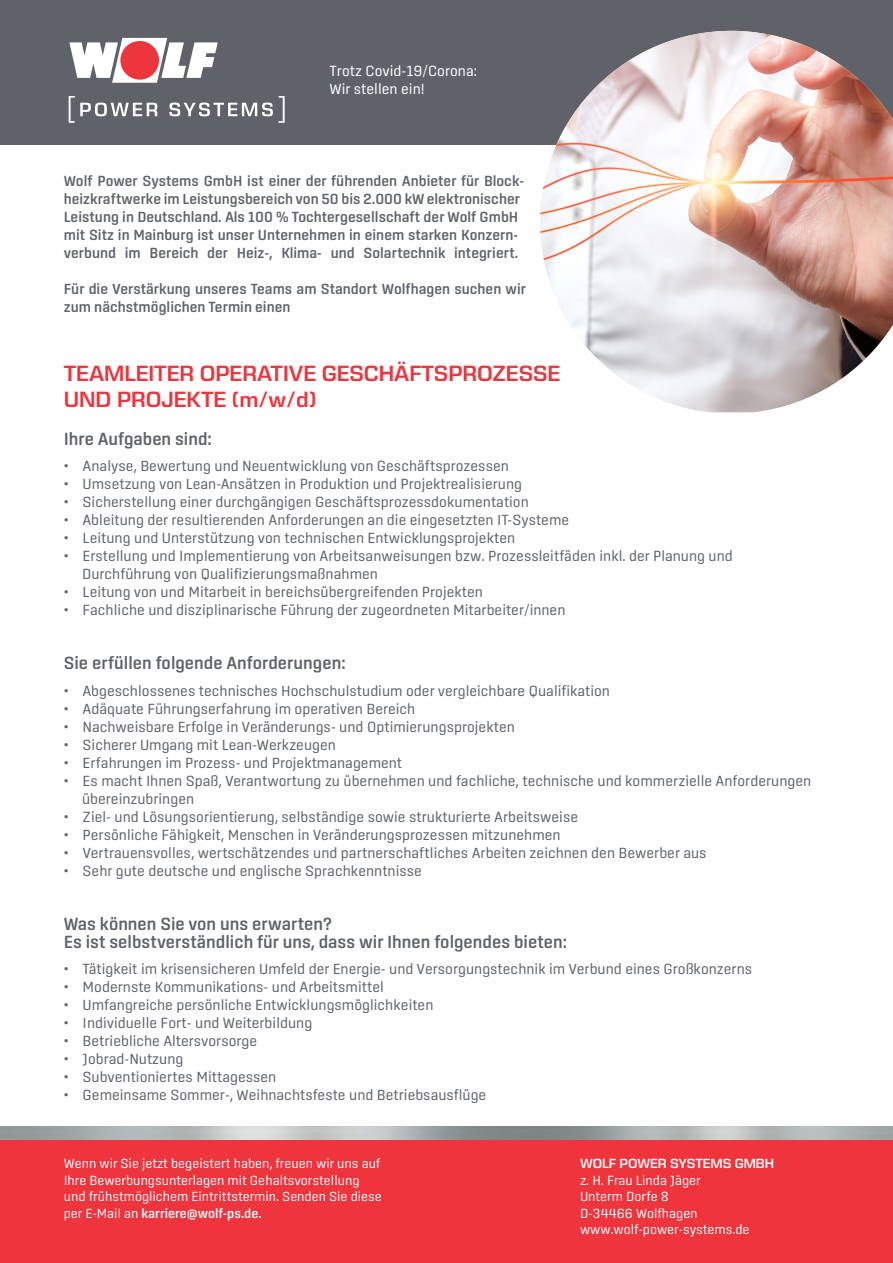
<style>
.page{position:relative;width:893px;height:1263px;background:#fff}
.page>*{position:absolute;margin:0;border:0;box-sizing:border-box;transform-origin:0 0}
.t1{font:600 22.5px/25.5px "Eurostile Next LT Pro";color:#ee343d}
.t2{font:500 18px/18px "Center";color:#5f6369}
.t3{font:15px/18px "Center";color:#5f6369}
.t4{font:500 15px/18px "Center";color:#5f6369}
.t5{font:15px/18px "Center";color:#fff}
.t6{font:13.5px/16.5px "Center";color:#fff}
.t7{font:600 13.5px "Eurostile Next LT Pro";color:#fff}
.s1{font-weight:500}
</style>
<div class="page">
<div style="left:0;top:0;width:893px;height:145px;background:#5f6369"></div>
<div style="left:0;top:1140px;width:893px;height:123px;background:#ee343d"></div>
<svg style="left:69px;top:38px;width:149px;height:45px"></svg>
<svg style="left:69px;top:96px;width:88px;height:27px"></svg>
<svg style="left:169px;top:96px;width:116px;height:27px"></svg>
<img style="left:540px;top:31px;width:353px;height:381px">
<p class="t5" style="left:330px;top:61px;width:149px">Trotz Covid-19/Corona:<br>Wir stellen ein!</p>
<p class="t4" style="left:64px;top:172px;width:462px">Wolf Power Systems GmbH ist einer der führenden Anbieter für Block&shy;heizkraftwerke im Leistungsbereich von 50 bis 2.000 kW elektronischer Leistung in Deutschland. Als 100 % Tochtergesellschaft der Wolf GmbH mit Sitz in Mainburg ist unser Unternehmen in einem starken Konzern&shy;verbund im Bereich der Heiz-, Klima- und Solartechnik integriert.</p>
<p class="t4" style="left:64px;top:280px;width:464px">Für die Verstärkung unseres Teams am Standort Wolfhagen suchen wir zum nächstmöglichen Termin einen</p>
<h1 class="t1" style="left:64px;top:361px;width:498px">TEAMLEITER OPERATIVE GESCHÄFTSPROZESSE<br>UND PROJEKTE (m/w/d)</h1>
<p class="t2" style="left:64px;top:429px;width:150px">Ihre Aufgaben sind:</p>
<p class="t3" style="left:64px;top:457px;width:447px"><span class="s1">•</span> Analyse, Bewertung und Neuentwicklung von Geschäftsprozessen</p>
<p class="t3" style="left:64px;top:475px;width:460px"><span class="s1">•</span> Umsetzung von Lean-Ansätzen in Produktion und Projektrealisierung</p>
<p class="t3" style="left:64px;top:493px;width:467px"><span class="s1">•</span> Sicherstellung einer durchgängigen Geschäftsprozessdokumentation</p>
<p class="t3" style="left:64px;top:511px;width:507px"><span class="s1">•</span> Ableitung der resultierenden Anforderungen an die eingesetzten IT-Systeme</p>
<p class="t3" style="left:64px;top:529px;width:453px"><span class="s1">•</span> Leitung und Unterstützung von technischen Entwicklungsprojekten</p>
<p class="t3" style="left:82px;top:547px;width:652px;text-indent:-18px"><span class="s1">•</span> Erstellung und Implementierung von Arbeitsanweisungen bzw. Prozessleitfäden inkl. der Planung und<br>Durchführung von Qualifizierungsmaßnahmen</p>
<p class="t3" style="left:64px;top:583px;width:421px"><span class="s1">•</span> Leitung von und Mitarbeit in bereichsübergreifenden Projekten</p>
<p class="t3" style="left:64px;top:601px;width:503px"><span class="s1">•</span> Fachliche und disziplinarische Führung der zugeordneten Mitarbeiter/innen</p>
<p class="t2" style="left:64px;top:654px;width:283px">Sie erfüllen folgende Anforderungen:</p>
<p class="t3" style="left:64px;top:681px;width:548px"><span class="s1">•</span> Abgeschlossenes technisches Hochschulstudium oder vergleichbare Qualifikation</p>
<p class="t3" style="left:64px;top:699px;width:353px"><span class="s1">•</span> Adäquate Führungserfahrung im operativen Bereich</p>
<p class="t3" style="left:64px;top:717px;width:453px"><span class="s1">•</span> Nachweisbare Erfolge in Veränderungs- und Optimierungsprojekten</p>
<p class="t3" style="left:64px;top:735px;width:274px"><span class="s1">•</span> Sicherer Umgang mit Lean-Werkzeugen</p>
<p class="t3" style="left:64px;top:753px;width:340px"><span class="s1">•</span> Erfahrungen im Prozess- und Projektmanagement</p>
<p class="t3" style="left:82px;top:771px;width:731px;text-indent:-18px"><span class="s1">•</span> Es macht Ihnen Spaß, Verantwortung zu übernehmen und fachliche, technische und kommerzielle Anforderungen übereinzubringen</p>
<p class="t3" style="left:64px;top:807px;width:516px"><span class="s1">•</span> Ziel- und Lösungsorientierung, selbständige sowie strukturierte Arbeitsweise</p>
<p class="t3" style="left:64px;top:825px;width:498px"><span class="s1">•</span> Persönliche Fähigkeit, Menschen in Veränderungsprozessen mitzunehmen</p>
<p class="t3" style="left:64px;top:843px;width:644px"><span class="s1">•</span> Vertrauensvolles, wertschätzendes und partnerschaftliches Arbeiten zeichnen den Bewerber aus</p>
<p class="t3" style="left:64px;top:861px;width:360px"><span class="s1">•</span> Sehr gute deutsche und englische Sprachkenntnisse</p>
<p class="t2" style="left:64px;top:914px;width:505px">Was können Sie von uns erwarten?<br>Es ist selbstverständlich für uns, dass wir Ihnen folgendes bieten:</p>
<p class="t3" style="left:64px;top:960px;width:690px"><span class="s1">•</span> Tätigkeit im krisensicheren Umfeld der Energie- und Versorgungstechnik im Verbund eines Großkonzerns</p>
<p class="t3" style="left:64px;top:978px;width:322px"><span class="s1">•</span> Modernste Kommunikations- und Arbeitsmittel</p>
<p class="t3" style="left:64px;top:996px;width:371px"><span class="s1">•</span> Umfangreiche persönliche Entwicklungsmöglichkeiten</p>
<p class="t3" style="left:64px;top:1014px;width:250px"><span class="s1">•</span> Individuelle Fort- und Weiterbildung</p>
<p class="t3" style="left:64px;top:1032px;width:195px"><span class="s1">•</span> Betriebliche Altersvorsorge</p>
<p class="t3" style="left:64px;top:1050px;width:121px"><span class="s1">•</span> Jobrad-Nutzung</p>
<p class="t3" style="left:64px;top:1068px;width:214px"><span class="s1">•</span> Subventioniertes Mittagessen</p>
<p class="t3" style="left:64px;top:1086px;width:424px"><span class="s1">•</span> Gemeinsame Sommer-, Weihnachtsfeste und Betriebsausflüge</p>
<p class="t6" style="left:64px;top:1155px;width:320px">Wenn wir Sie jetzt begeistert haben, freuen wir uns auf Ihre Bewerbungsunterlagen mit Gehaltsvorstellung und frühstmöglichem Eintrittstermin. Senden Sie diese per E-Mail an <span class="s1">karriere@wolf-ps.de.</span></p>
<p class="t7" style="left:580px;top:1156px;width:196px">WOLF POWER SYSTEMS GMBH</p>
<p class="t6" style="left:580px;top:1172px;width:171px">z. H. Frau Linda Jäger<br>Unterm Dorfe 8<br>D-34466 Wolfhagen www.wolf-power-systems.de</p>
</div>
